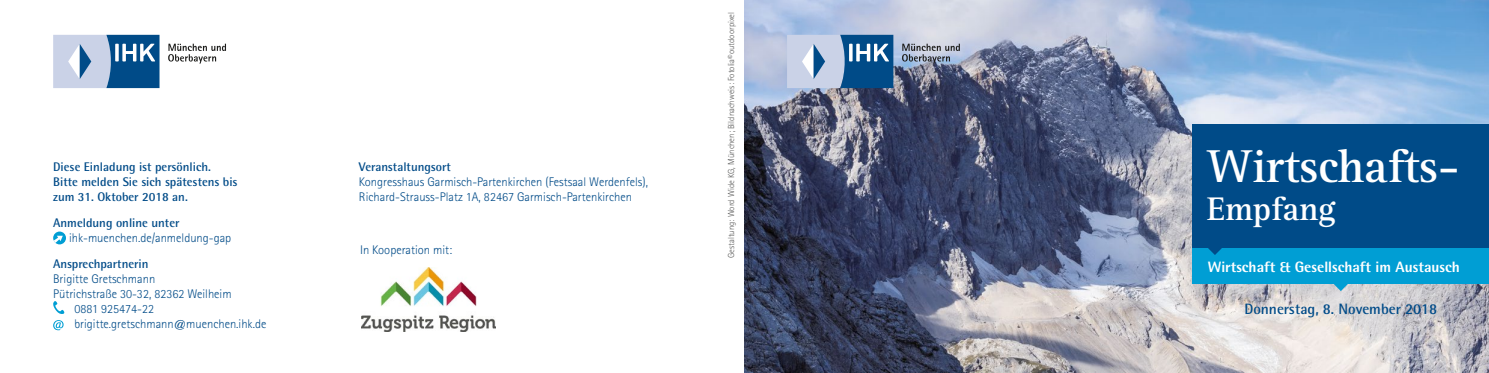
<style>
.page{position:relative;width:1489px;height:373px;background:#fff}
.page>*{position:absolute;margin:0;border:0;box-sizing:border-box;transform-origin:0 0}
.t1{font:700 47.5px "Agfa Rotis Serif";letter-spacing:-.01em;color:#fff}
.t2{font:700 33.75px "Agfa Rotis Serif";letter-spacing:-.01em;color:#fff}
.t3{font:800 15px "Agfa Rotis Semisans";color:#fff}
.t4{font:700 15px "Agfa Rotis Semisans";color:#004b88}
.t5{font:300 12.5px/15px "Agfa Rotis Sans Serif";color:#004b88}
.t6{font:700 12.5px/15px "Agfa Rotis Semisans";color:#004b88}
.t7{font:300 8.75px "Agfa Rotis Sans Serif";color:#575756}
</style>
<div class="page">
<img style="left:744px;top:0;width:744px;height:372px">
<img style="left:361px;top:267px;width:134px;height:63px">
<svg style="left:787px;top:35px;width:106px;height:53px;background:#759abe"></svg>
<svg style="left:902px;top:44px;width:57px;height:19px"></svg>
<div style="left:1192px;top:124px;width:296px;height:159px;background:#004b88"></div>
<div style="left:1192px;top:248px;width:296px;height:35px;background:#009ed4"></div>
<svg style="left:1333px;top:283px;width:14px;height:7px"></svg>
<svg style="left:1208px;top:248px;width:13px;height:6px"></svg>
<svg style="left:53px;top:231px;width:13px;height:13px"></svg>
<svg style="left:54px;top:235px;width:9px;height:7px"></svg>
<svg style="left:53px;top:301px;width:11px;height:12px"></svg>
<svg style="left:53px;top:320px;width:11px;height:9px"></svg>
<svg style="left:53px;top:35px;width:106px;height:53px;background:#759abf"></svg>
<svg style="left:168px;top:44px;width:58px;height:19px"></svg>
<p class="t6" style="left:53px;top:159px;width:186px">Diese Einladung ist persönlich.<br>Bitte melden Sie sich spätestens bis zum 31. Oktober 2018 an.</p>
<p class="t6" style="left:53px;top:214px;width:128px">Anmeldung online unter</p>
<p class="t5" style="left:69px;top:230px;width:164px">ihk-muenchen.de/anmeldung-gap</p>
<p class="t6" style="left:53px;top:255px;width:97px">Ansprechpartnerin</p>
<p class="t5" style="left:53px;top:270px;width:104px">Brigitte Gretschmann</p>
<p class="t5" style="left:53px;top:285px;width:180px">Pütrichstraße 30-32, 82362 Weilheim</p>
<p class="t5" style="left:74px;top:300px;width:81px">0881 925474-22</p>
<p class="t5" style="left:74px;top:315px;width:193px">brigitte.gretschmann@muenchen.ihk.de</p>
<p class="t6" style="left:359px;top:159px;width:93px">Veranstaltungsort</p>
<p class="t5" style="left:359px;top:174px;width:291px">Kongresshaus Garmisch-Partenkirchen (Festsaal Werdenfels),<br>Richard-Strauss-Platz 1A, 82467 Garmisch-Partenkirchen</p>
<p class="t5" style="left:360px;top:241px;width:94px">In Kooperation mit:</p>
<p class="t7" style="left:726px;top:257px;width:247px;rotate:-90deg">Gestaltung: Word Wide KG, München; Bildnachweis: Fotolia©outdoorpixel</p>
<h1 class="t1" style="left:1206px;top:137px;width:254px">Wirtschafts-</h1>
<h2 class="t2" style="left:1206px;top:189px;width:130px">Empfang</h2>
<p class="t3" style="left:1207px;top:257px;width:254px">Wirtschaft &amp; Gesellschaft im Austausch</p>
<p class="t4" style="left:1244px;top:299px;width:194px">Donnerstag, 8. November 2018</p>
</div>
